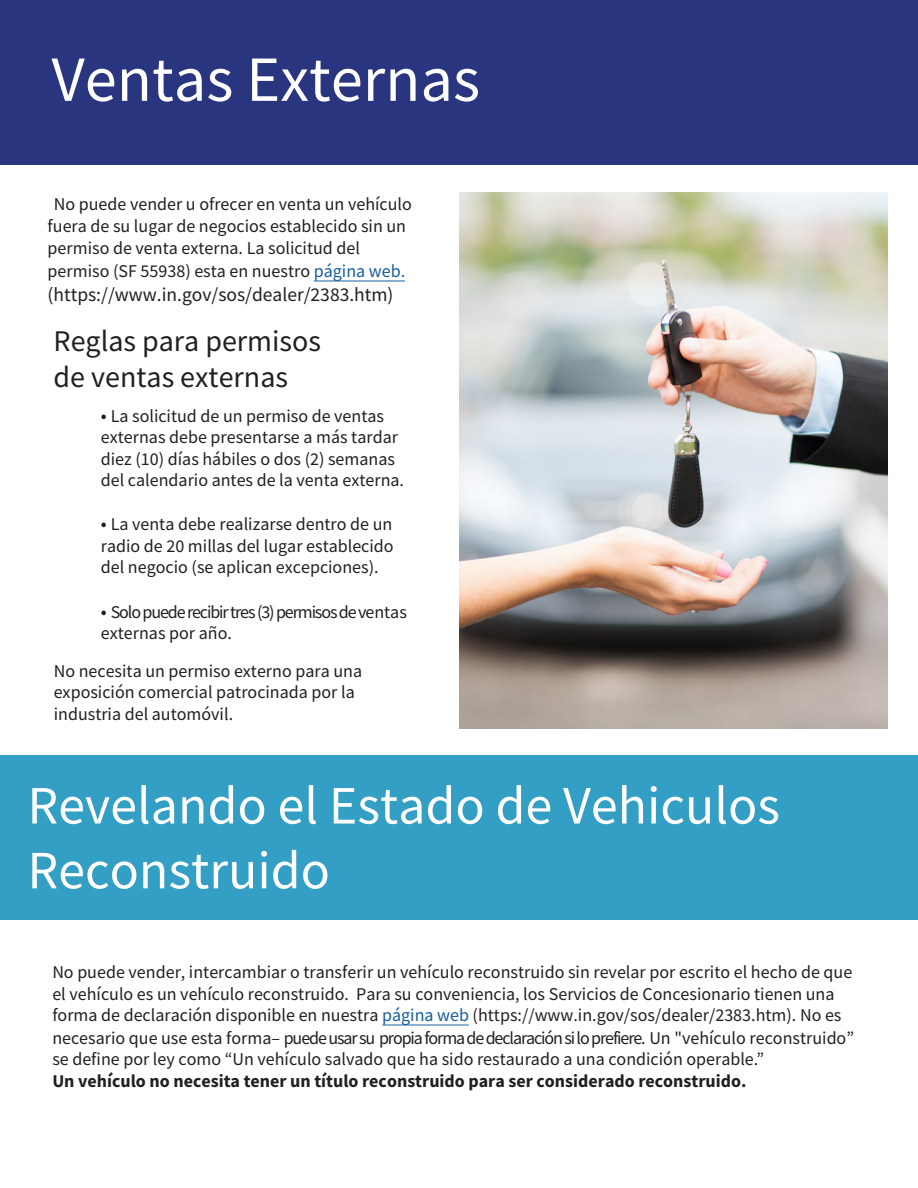
<style>
.page{position:relative;width:918px;height:1188px;background:#fff}
.page>*{position:absolute;margin:0;border:0;box-sizing:border-box;transform-origin:0 0}
.t1{font:64.5px "Source Sans Pro";color:#fff}
.t2{font:54px/64.8px "Source Sans Pro";color:#fff}
.t3{font:30px/36px "Source Sans Pro";color:#231f20}
.t4{font:19.5px "Source Sans Pro";color:#231f20}
.t5{font:18px/21.8px "Source Sans Pro";color:#231f20}
.t6{font:18px/21.3px "Source Sans Pro";letter-spacing:-.06em;color:#231f20}
.s1{color:#175d9e}
.s2{font-size:19.5px}
.s3{font-weight:700}
</style>
<div class="page">
<div style="left:0;top:0;width:917px;height:164px;background:#29367f"></div>
<div style="left:0;top:755px;width:918px;height:164px;background:#349fc4"></div>
<img style="left:460px;top:193px;width:428px;height:536px">
<hr style="left:382px;top:1024px;width:87px;height:2px;background:#175d9e">
<hr style="left:314px;top:280px;width:91px;height:2px;background:#175d9e">
<p class="t1" style="left:52px;top:38px;width:430px">Ventas Externas</p>
<p class="t5" style="left:48px;top:193px;width:366px;line-height:22.5px;text-indent:6px">No puede vender u ofrecer en venta un vehículo fuera de su lugar de negocios establecido sin un permiso de venta externa. La solicitud del permiso (SF 55938) esta en nuestro <span class="s1">página web.</span></p>
<p class="t4" style="left:48px;top:283px;width:347px">(https://www.in.gov/sos/dealer/2383.htm)</p>
<p class="t3" style="left:54px;top:323px;width:269px">Reglas para permisos de ventas externas</p>
<p class="t5" style="left:101px;top:405px;width:305px"><span class="s2">•</span> La solicitud de un permiso de ventas externas debe presentarse a más tardar diez (10) días hábiles o dos (2) semanas del calendario antes de la venta externa.</p>
<p class="t5" style="left:101px;top:513px;width:294px;text-align:justify"><span class="s2">•</span> La venta debe realizarse dentro de un radio de 20 millas del lugar establecido del negocio (se aplican excepciones).</p>
<p class="t6" style="left:101px;top:601px;width:308px"><span class="s2">•</span> Solo puede recibir tres (3) permisos de ventas externas por año.</p>
<p class="t5" style="left:54px;top:660px;width:310px">No necesita un permiso externo para una exposición comercial patrocinada por la industria del automóvil.</p>
<p class="t2" style="left:27px;top:773px;width:754px">Revelando el Estado de Vehiculos<br>Reconstruido</p>
<p class="t5" style="left:52px;top:961px;width:803px">No puede vender, intercambiar o transferir un vehículo reconstruido sin revelar por escrito el hecho de que el vehículo es un vehículo reconstruido. Para su conveniencia, los Servicios de Concesionario tienen una forma de declaración disponible en nuestra <span class="s1">página web</span> (https://www.in.gov/sos/dealer/2383.htm). No es necesario que use esta forma– puede usar su propia forma de declaración si lo prefiere. Un "vehículo reconstruido” se define por ley como “Un vehículo salvado que ha sido restaurado a una condición operable.”<br><span class="s3">Un vehículo no necesita tener un título reconstruido para ser considerado reconstruido.</span></p>
</div>
